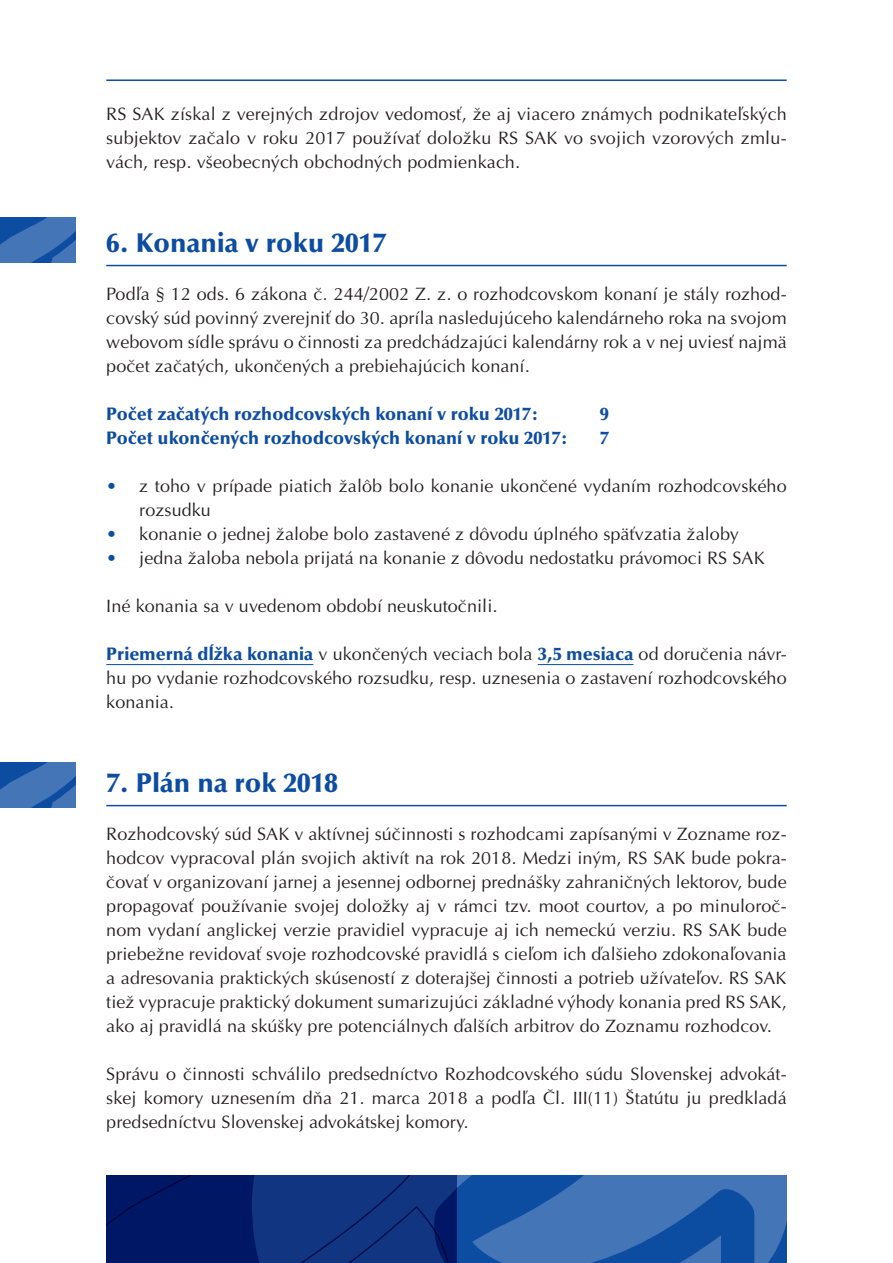
<style>
.page{position:relative;width:893px;height:1263px;background:#fff}
.page>*{position:absolute;margin:0;border:0;box-sizing:border-box;transform-origin:0 0}
.t1{font:900 27px "Optima CE";letter-spacing:.005em;color:#0d4da1}
.t2{font:18px/24px "Optima CE";letter-spacing:.005em;color:#231f20;text-align:justify}
.t3{font:900 18px "Optima CE";letter-spacing:.005em;color:#0d4da1}
.s1{color:#0d4da1}
.s2{font-weight:900;color:#0d4da1}
</style>
<div class="page">
<hr style="left:106px;top:79px;width:681px;height:2px;background:#0d4da1">
<svg style="left:456px;top:1176px;width:331px;height:87px;background:#2d64ad"></svg>
<svg style="left:106px;top:1176px;width:350px;height:87px;background:#092673"></svg>
<hr style="left:106px;top:265px;width:681px;height:1px;background:#0d4da1">
<hr style="left:106px;top:664px;width:207px;height:1px;background:#0d4da1">
<hr style="left:538px;top:664px;width:95px;height:1px;background:#0d4da1">
<hr style="left:106px;top:805px;width:681px;height:1px;background:#0d4da1">
<svg style="left:0;top:218px;width:76px;height:45px;background:#356ab0"></svg>
<svg style="left:0;top:763px;width:76px;height:45px;background:#356ab0"></svg>
<p class="t2" style="left:106px;top:102px;width:682px">RS SAK získal z verejných zdrojov vedomosť, že aj viacero známych podnikateľských subjektov začalo v roku 2017 používať doložku RS SAK vo svojich vzorových zmlu&shy;vách, resp. všeobecných obchodných podmienkach.</p>
<p class="t1" style="left:106px;top:227px;width:281px">6. Konania v roku 2017</p>
<p class="t2" style="left:106px;top:282px;width:682px">Podľa § 12 ods. 6 zákona č. 244/2002 Z. z. o rozhodcovskom konaní je stály rozhod&shy;covský súd povinný zverejniť do 30. apríla nasledujúceho kalendárneho roka na svojom webovom sídle správu o činnosti za predchádzajúci kalendárny rok a v nej uviesť najmä počet začatých, ukončených a prebiehajúcich konaní.</p>
<p class="t3" style="left:106px;top:403px;width:434px">Počet začatých rozhodcovských konaní v roku 2017:</p>
<p class="t3" style="left:600px;top:403px;width:10px">9</p>
<p class="t3" style="left:106px;top:427px;width:464px">Počet ukončených rozhodcovských konaní v roku 2017:</p>
<p class="t3" style="left:600px;top:427px;width:10px">7</p>
<p class="t2" style="left:139px;top:474px;width:649px;text-indent:-33px"><span class="s1">•</span> z toho v prípade piatich žalôb bolo konanie ukončené vydaním rozhodcovského rozsudku</p>
<p class="t2" style="left:106px;top:522px;width:634px"><span class="s1">•</span> konanie o jednej žalobe bolo zastavené z dôvodu úplného späťvzatia žaloby</p>
<p class="t2" style="left:106px;top:546px;width:660px"><span class="s1">•</span> jedna žaloba nebola prijatá na konanie z dôvodu nedostatku právomoci RS SAK</p>
<p class="t2" style="left:106px;top:594px;width:393px">Iné konania sa v uvedenom období neuskutočnili.</p>
<p class="t2" style="left:106px;top:642px;width:682px"><span class="s2">Priemerná dĺžka konania</span> v ukončených veciach bola <span class="s2">3,5 mesiaca</span> od doručenia návr&shy;hu po vydanie rozhodcovského rozsudku, resp. uznesenia o zastavení rozhodcovského konania.</p>
<p class="t1" style="left:106px;top:767px;width:233px">7. Plán na rok 2018</p>
<p class="t2" style="left:106px;top:822px;width:682px">Rozhodcovský súd SAK v aktívnej súčinnosti s rozhodcami zapísanými v Zozname roz&shy;hodcov vypracoval plán svojich aktivít na rok 2018. Medzi iným, RS SAK bude pokra&shy;čovať v organizovaní jarnej a jesennej odbornej prednášky zahraničných lektorov, bude propagovať používanie svojej doložky aj v rámci tzv. moot courtov, a po minuloroč&shy;nom vydaní anglickej verzie pravidiel vypracuje aj ich nemeckú verziu. RS SAK bude priebežne revidovať svoje rozhodcovské pravidlá s cieľom ich ďalšieho zdokonaľovania a adresovania praktických skúseností z doterajšej činnosti a potrieb užívateľov. RS SAK tiež vypracuje praktický dokument sumarizujúci základné výhody konania pred RS SAK, ako aj pravidlá na skúšky pre potenciálnych ďalších arbitrov do Zoznamu rozhodcov.</p>
<p class="t2" style="left:106px;top:1062px;width:682px">Správu o činnosti schválilo predsedníctvo Rozhodcovského súdu Slovenskej advokát&shy;skej komory uznesením dňa 21. marca 2018 a podľa Čl. III(11) Štatútu ju predkladá predsedníctvu Slovenskej advokátskej komory.</p>
</div>
